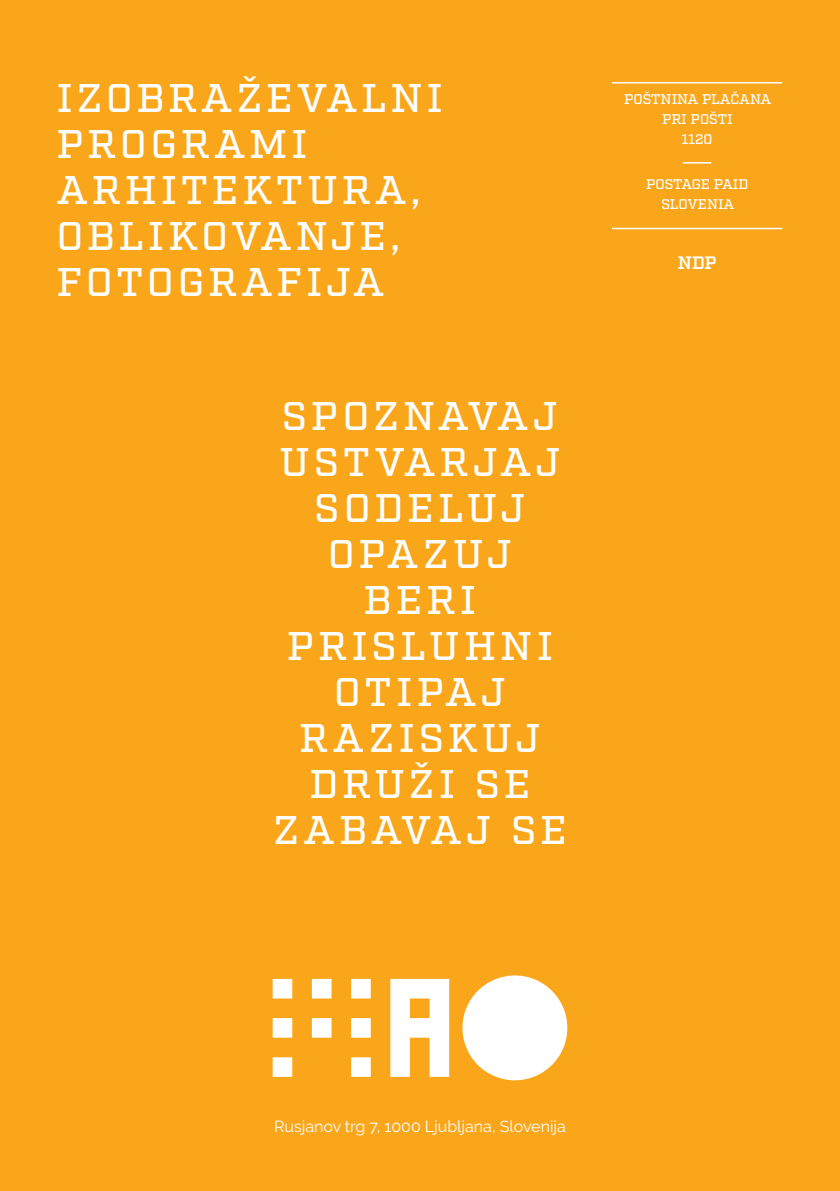
<style>
.page{position:relative;width:840px;height:1191px;background:#fff}
.page>*{position:absolute;margin:0;border:0;box-sizing:border-box;transform-origin:0 0}
.t1{font:500 40px/46px "Factoria";letter-spacing:.11em;color:#fff;text-align:center}
.t2{font:600 18px "Factoria";color:#fff}
.t3{font:16px "Raleway";color:#fff}
.t4{font:500 14px/20px "Factoria";color:#fff;text-align:center}
</style>
<div class="page">
<div style="left:0;top:0;width:839px;height:1191px;background:#faa61a"></div>
<svg style="left:272px;top:975px;width:295px;height:105px"></svg>
<hr style="left:611px;top:82px;width:170px;height:2px;background:#fff">
<hr style="left:682px;top:162px;width:29px;height:2px;background:#fff">
<hr style="left:611px;top:228px;width:170px;height:1px;background:#fff">
<p class="t1" style="left:57px;top:76px;width:387px;text-align:left">IZOBRAŽEVALNI<br>PROGRAMI<br>ARHITEKTURA,<br>OBLIKOVANJE,<br>FOTOGRAFIJA</p>
<p class="t1" style="left:273px;top:394px;width:294px">SPOZNAVAJ<br>USTVARJAJ<br>SODELUJ<br>OPAZUJ<br>BERI<br>PRISLUHNI<br>OTIPAJ<br>RAZISKUJ<br>DRUŽI SE<br>ZABAVAJ SE</p>
<p class="t4" style="left:623px;top:89px;width:149px">POŠTNINA PLAČANA<br>PRI POŠTI<br>1120</p>
<p class="t4" style="left:645px;top:175px;width:104px">POSTAGE PAID<br>SLOVENIA</p>
<p class="t2" style="left:677px;top:252px;width:40px">NDP</p>
<p class="t3" style="left:274px;top:1117px;width:293px">Rusjanov trg 7, 1000 Ljubljana, Slovenija</p>
</div>
